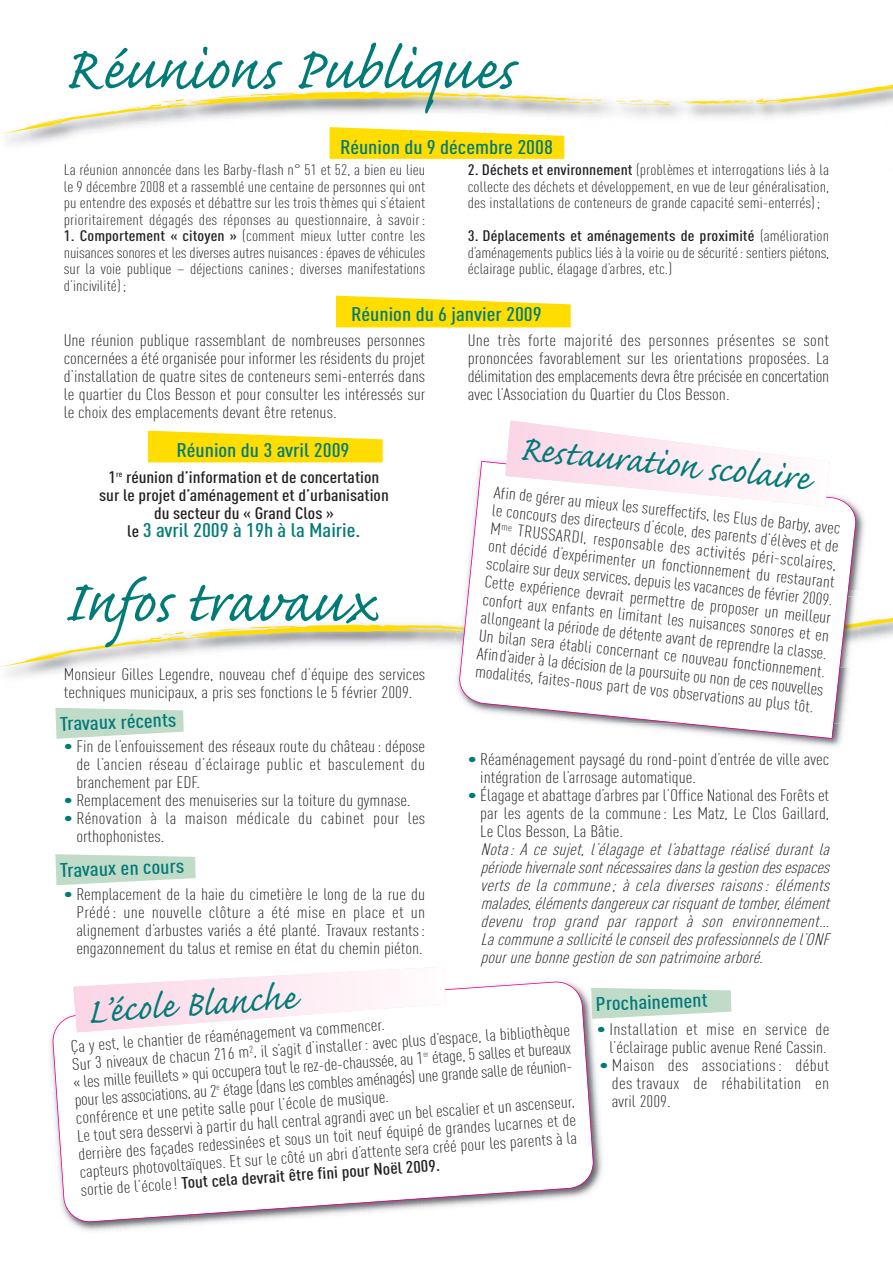
<style>
.page{position:relative;width:893px;height:1263px;background:#fff}
.page>*{position:absolute;margin:0;border:0;box-sizing:border-box;transform-origin:0 0}
.t1{font:75px "Caflisch Script";color:#007b78}
.t2{font:45px "Caflisch Script";color:#007b78}
.t3{font:500 19.5px "DIN Cond";color:#007b78;scale:1.2 1}
.t4{font:300 16.5px/18px "DIN Cond";color:#231f20;text-align:justify;scale:1.2 1}
.t5{font:italic 300 16.5px/18px "DIN Cond";color:#231f20;text-align:justify;scale:1.2 1}
.t6{font:500 16.5px/18px "DIN Cond";color:#231f20;text-align:center;scale:1.2 1}
.t7{font:300 15px/16.5px "DIN Cond";letter-spacing:.005em;color:#231f20;text-align:justify;scale:1.2 1}
.s1{font-weight:500}
.s2{font-size:16.5px;color:#231f20}
.s3{font-weight:500;color:#007b78}
</style>
<div class="page">
<svg style="left:0;top:617px;width:893px;height:50px"></svg>
<svg style="left:0;top:85px;width:893px;height:74px"></svg>
<svg style="left:336px;top:296px;width:235px;height:31px;background:#ffe121"></svg>
<svg style="left:148px;top:431px;width:235px;height:31px;background:#ffe121"></svg>
<img style="left:605px;top:723px;width:238px;height:24px">
<img style="left:476px;top:460px;width:389px;height:130px">
<img style="left:455px;top:667px;width:391px;height:56px">
<img style="left:453px;top:617px;width:410px;height:50px">
<svg style="left:459px;top:497px;width:398px;height:207px"></svg>
<svg style="left:505px;top:421px;width:325px;height:85px"></svg>
<img style="left:50px;top:1036px;width:552px;height:195px">
<svg style="left:52px;top:981px;width:542px;height:242px"></svg>
<svg style="left:73px;top:967px;width:373px;height:65px"></svg>
<img style="left:886px;top:86px;width:7px;height:73px">
<svg style="left:55px;top:708px;width:129px;height:31px;background:#cbe0d1"></svg>
<svg style="left:55px;top:854px;width:141px;height:31px;background:#cbe0d1"></svg>
<svg style="left:591px;top:988px;width:140px;height:31px;background:#cae0d1"></svg>
<h1 class="t1" style="left:64px;top:43px;width:451px">Réunions Publiques</h1>
<p class="t3" style="left:340px;top:140px;width:179px">Réunion du 9 décembre 2008</p>
<p class="t7" style="left:64px;top:163px;width:303px">La réunion annoncée dans les Barby-flash n° 51 et 52, a bien eu lieu le 9 décembre 2008 et a rassemblé une centaine de personnes qui ont pu entendre des exposés et débattre sur les trois thèmes qui s’étaient prioritairement dégagés des réponses au questionnaire, à savoir:</p>
<p class="t7" style="left:64px;top:229px;width:303px"><span class="s1">1. Comportement « citoyen »</span> (comment mieux lutter contre les nuisances sonores et les diverses autres nuisances: épaves de véhicules sur la voie publique – déjections canines; diverses manifestations d’incivilité);</p>
<p class="t7" style="left:468px;top:163px;width:303px"><span class="s1">2. Déchets et environnement</span> (problèmes et interrogations liés à la collecte des déchets et développement, en vue de leur généralisation, des installations de conteneurs de grande capacité semi-enterrés);</p>
<p class="t7" style="left:468px;top:229px;width:303px"><span class="s1">3. Déplacements et aménagements de proximité</span> (amélioration d’aménagements publics liés à la voirie ou de sécurité: sentiers piétons, éclairage public, élagage d’arbres, etc.)</p>
<p class="t3" style="left:351px;top:308px;width:160px">Réunion du 6 janvier 2009</p>
<p class="t4" style="left:64px;top:332px;width:303px">Une réunion publique rassemblant de nombreuses personnes concernées a été organisée pour informer les résidents du projet d’installation de quatre sites de conteneurs semi-enterrés dans le quartier du Clos Besson et pour consulter les intéressés sur le choix des emplacements devant être retenus.</p>
<p class="t4" style="left:468px;top:332px;width:303px">Une très forte majorité des personnes présentes se sont prononcées favorablement sur les orientations proposées. La délimitation des emplacements devra être précisée en concertation avec l’Association du Quartier du Clos Besson.</p>
<p class="t3" style="left:177px;top:443px;width:146px">Réunion du 3 avril 2009</p>
<p class="t6" style="left:99px;top:470px;width:243px">1<sup>re</sup> réunion d’information et de concertation sur le projet d’aménagement et d’urbanisation du secteur du « Grand Clos »</p>
<p class="t3" style="left:127px;top:524px;width:196px"><span class="s2">le</span> 3 avril 2009 à 19h à la Mairie.</p>
<h1 class="t1" style="left:64px;top:575px;width:316px">Infos travaux</h1>
<p class="t4" style="left:64px;top:667px;width:303px">Monsieur Gilles Legendre, nouveau chef d’équipe des services techniques municipaux, a pris ses fonctions le 5 février 2009.</p>
<p class="t4" style="left:76px;top:739px;width:292px;text-indent:-13px"><span class="s3">•</span> Fin de l’enfouissement des réseaux route du château: dépose de l’ancien réseau d’éclairage public et basculement du branchement par EDF.</p>
<p class="t4" style="left:64px;top:793px;width:290px"><span class="s3">•</span> Remplacement des menuiseries sur la toiture du gymnase.</p>
<p class="t4" style="left:76px;top:811px;width:292px;text-indent:-13px"><span class="s3">•</span> Rénovation à la maison médicale du cabinet pour les orthophonistes.</p>
<p class="t3" style="left:60px;top:717px;width:99px;rotate:-2deg">Travaux récents</p>
<p class="t3" style="left:60px;top:863px;width:105px;rotate:-2deg">Travaux en cours</p>
<p class="t4" style="left:76px;top:887px;width:292px;text-indent:-13px"><span class="s3">•</span> Remplacement de la haie du cimetière le long de la rue du Prédé: une nouvelle clôture a été mise en place et un alignement d’arbustes variés a été planté. Travaux restants: engazonnement du talus et remise en état du chemin piéton.</p>
<h2 class="t2" style="left:522px;top:432px;width:293px;rotate:6deg">Restauration scolaire</h2>
<p class="t4" style="left:495px;top:485px;width:292px;rotate:6deg">Afin de gérer au mieux les sureffectifs, les Elus de Barby, avec le concours des directeurs d’école, des parents d’élèves et de M<sup>me</sup> TRUSSARDI, responsable des activités péri-scolaires, ont décidé d’expérimenter un fonctionnement du restaurant scolaire sur deux services, depuis les vacances de février 2009.<br>Cette expérience devrait permettre de proposer un meilleur confort aux enfants en limitant les nuisances sonores et en allongeant la période de détente avant de reprendre la classe.<br>Un bilan sera établi concernant ce nouveau fonctionnement.<br>Afind’aider à la décision de la poursuite ou non de ces nouvelles modalités, faites-nous part de vos observations au plus tôt.</p>
<p class="t4" style="left:480px;top:751px;width:292px;text-indent:-13px"><span class="s3">•</span> Réaménagement paysagé du rond-point d’entrée de ville avec intégration de l’arrosage automatique.</p>
<p class="t4" style="left:480px;top:787px;width:292px;text-indent:-13px"><span class="s3">•</span> Élagage et abattage d’arbres par l’Office National des Forêts et par les agents de la commune: Les Matz, Le Clos Gaillard, Le Clos Besson, La Bâtie.</p>
<p class="t5" style="left:480px;top:841px;width:295px">Nota: A ce sujet, l’élagage et l’abattage réalisé durant la périodehivernalesontnécessairesdanslagestiondesespaces verts de la commune; à cela diverses raisons: éléments malades,élémentsdangereuxcarrisquantdetomber,élément devenu trop grand par rapport à son environnement… La communeasollicitéleconseildesprofessionnelsdel’ONF pourunebonnegestiondesonpatrimoinearboré.</p>
<h2 class="t2" style="left:86px;top:995px;width:210px;rotate:-4deg">L’école Blanche</h2>
<p class="t4" style="left:70px;top:1039px;width:419px;text-align:left;rotate:-4deg">Ça y est, le chantier de réaménagement va commencer.<br>Sur 3 niveaux de chacun 216 m<sup>2</sup>, il s’agit d’installer: avec plus d’espace, la bibliothèque « les mille feuillets » qui occupera tout le rez-de-chaussée, au 1<sup>er</sup> étage, 5 salles et bureaux pour les associations, au 2<sup>e</sup> étage (dans les combles aménagés) une grande salle de réunion&shy;conférence et une petite salle pour l’école de musique.<br>Le tout sera desservi à partir du hall central agrandi avec un bel escalier et un ascenseur, derrière des façades redessinées et sous un toit neuf équipé de grandes lucarnes et de capteurs photovoltaïques. Et sur le côté un abri d’attente sera créé pour les parents à la sortie de l’école! <span class="s1">Tout cela devrait être fini pour Noël 2009.</span></p>
<p class="t3" style="left:595px;top:997px;width:95px;rotate:-2deg">Prochainement</p>
<p class="t4" style="left:597px;top:1021px;width:195px;text-align:right"><span class="s3">•</span> Installation et mise en service de l’éclairage public avenue René Cassin.</p>
<p class="t4" style="left:612px;top:1057px;width:183px;text-indent:-13px"><span class="s3">•</span> Maison des associations: début des travaux de réhabilitation en avril 2009.</p>
</div>
